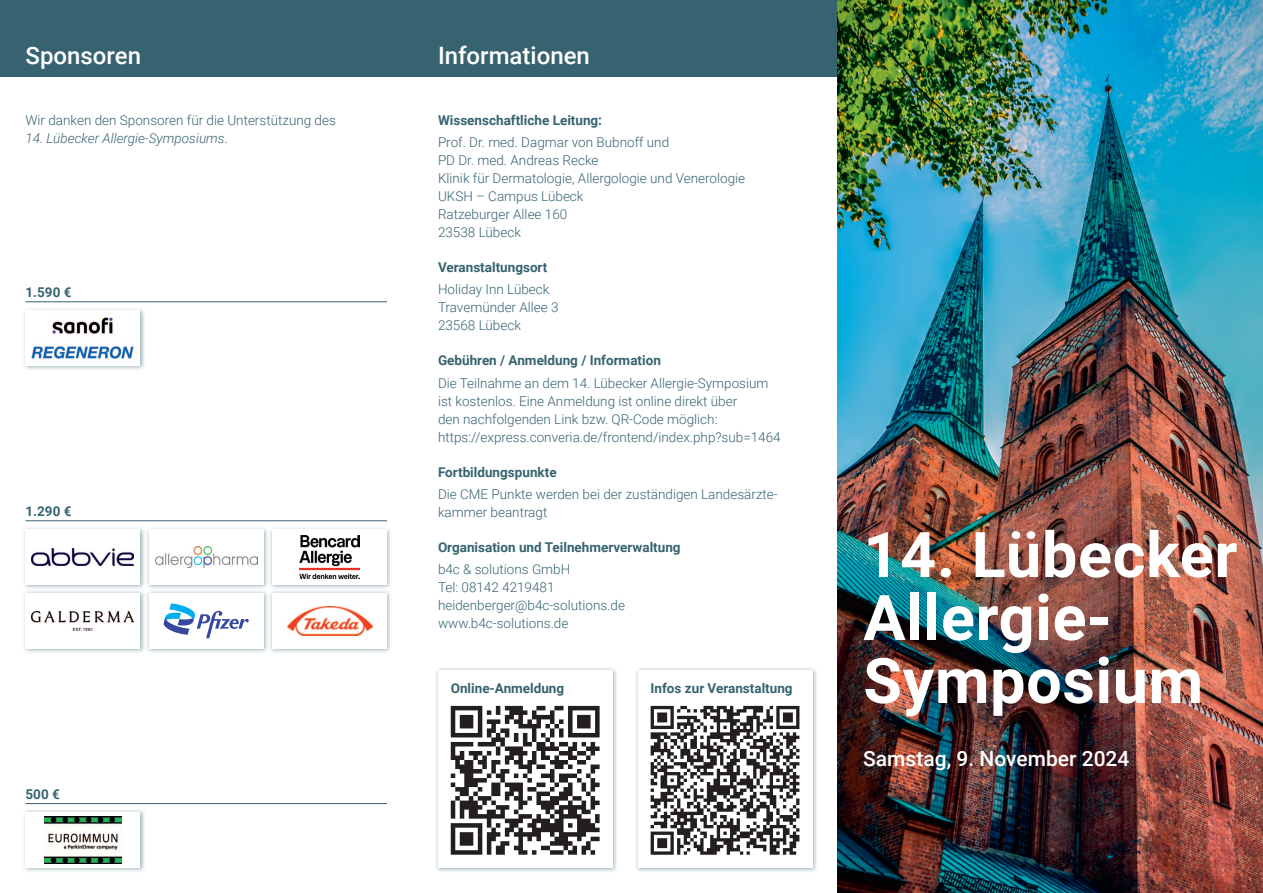
<style>
.page{position:relative;width:1263px;height:893px;background:#fff}
.page>*{position:absolute;margin:0;border:0;box-sizing:border-box;transform-origin:0 0}
.t1{font:700 63px/63px "Roboto";letter-spacing:.01em;color:#fff}
.t2{font:500 24px "Roboto";color:#fff}
.t3{font:500 21px "Roboto";color:#fff}
.t4{font:300 13.5px/18px "Roboto";color:#376371}
.t5{font:700 13.5px "Roboto";color:#376371}
.t6{font:italic 300 13.5px "Roboto";color:#376371}
.s1{font-style:normal}
</style>
<div class="page">
<div style="left:0;top:0;width:1263px;height:77px;background:#376371"></div>
<img style="left:838px;top:0;width:425px;height:893px">
<hr style="left:26px;top:301px;width:361px;height:1px;background:#376371">
<div style="left:22px;top:307px;width:124px;height:65px;background:#376371;opacity:.5"></div>
<div style="left:26px;top:310px;width:114px;height:56px;background:#fff"></div>
<img style="left:32px;top:318px;width:102px;height:40px">
<hr style="left:26px;top:520px;width:361px;height:1px;background:#376371">
<div style="left:22px;top:526px;width:124px;height:65px;background:#376371;opacity:.5"></div>
<div style="left:26px;top:529px;width:114px;height:56px;background:#fff"></div>
<img style="left:32px;top:548px;width:102px;height:18px">
<div style="left:145px;top:590px;width:124px;height:64px;background:#376371;opacity:.5"></div>
<div style="left:149px;top:593px;width:115px;height:55px;background:#fff"></div>
<svg style="left:164px;top:603px;width:85px;height:35px"></svg>
<div style="left:268px;top:590px;width:125px;height:64px;background:#376371;opacity:.5"></div>
<div style="left:272px;top:593px;width:115px;height:55px;background:#fff"></div>
<img style="left:287px;top:607px;width:85px;height:28px">
<div style="left:145px;top:526px;width:124px;height:65px;background:#376371;opacity:.5"></div>
<div style="left:149px;top:529px;width:115px;height:56px;background:#fff"></div>
<img style="left:155px;top:547px;width:102px;height:20px">
<div style="left:268px;top:526px;width:125px;height:65px;background:#376371;opacity:.5"></div>
<div style="left:272px;top:529px;width:115px;height:56px;background:#fff"></div>
<img style="left:299px;top:536px;width:61px;height:42px">
<div style="left:22px;top:590px;width:124px;height:64px;background:#376371;opacity:.5"></div>
<div style="left:26px;top:593px;width:114px;height:55px;background:#fff"></div>
<img style="left:32px;top:612px;width:102px;height:18px">
<hr style="left:26px;top:803px;width:361px;height:1px;background:#376371">
<div style="left:22px;top:808px;width:124px;height:65px;background:#376371;opacity:.5"></div>
<div style="left:26px;top:812px;width:114px;height:55px;background:#fff"></div>
<img style="left:44px;top:816px;width:77px;height:47px">
<div style="left:434px;top:667px;width:184px;height:206px;background:#376371;opacity:.5"></div>
<div style="left:438px;top:670px;width:174px;height:197px;background:#fff"></div>
<div style="left:634px;top:667px;width:184px;height:206px;background:#376371;opacity:.5"></div>
<div style="left:638px;top:670px;width:174px;height:197px;background:#fff"></div>
<svg style="left:451px;top:706px;width:149px;height:149px"></svg>
<svg style="left:651px;top:706px;width:148px;height:149px"></svg>
<h2 class="t2" style="left:26px;top:38px;width:117px">Sponsoren</h2>
<h2 class="t2" style="left:438px;top:38px;width:153px">Informationen</h2>
<p class="t4" style="left:26px;top:111px;width:312px">Wir danken den Sponsoren für die Unterstützung des</p>
<p class="t6" style="left:26px;top:129px;width:204px">14. Lübecker Allergie-Symposiums<span class="s1">.</span></p>
<p class="t5" style="left:26px;top:283px;width:48px">1.590 €</p>
<p class="t5" style="left:26px;top:502px;width:48px">1.290 €</p>
<p class="t5" style="left:26px;top:785px;width:36px">500 €</p>
<p class="t5" style="left:438px;top:111px;width:166px">Wissenschaftliche Leitung:</p>
<p class="t4" style="left:438px;top:133px;width:309px">Prof. Dr. med. Dagmar von Bubnoff und<br>PD Dr. med. Andreas Recke<br>Klinik für Dermatologie, Allergologie und Venerologie<br>UKSH – Campus Lübeck<br>Ratzeburger Allee 160<br>23538 Lübeck</p>
<p class="t5" style="left:438px;top:258px;width:111px">Veranstaltungsort</p>
<p class="t4" style="left:438px;top:280px;width:122px">Holiday Inn Lübeck<br>Travemünder Allee 3<br>23568 Lübeck</p>
<p class="t5" style="left:438px;top:351px;width:224px">Gebühren / Anmeldung / Information</p>
<p class="t4" style="left:438px;top:373px;width:344px">Die Teilnahme an dem 14. Lübecker Allergie-Symposium ist kostenlos. Eine Anmeldung ist online direkt über<br>den nachfolgenden Link bzw. QR-Code möglich: https://express.converia.de/frontend/index.php?sub=1464</p>
<p class="t5" style="left:438px;top:462px;width:120px">Fortbildungspunkte</p>
<p class="t4" style="left:438px;top:485px;width:341px">Die CME Punkte werden bei der zuständigen Landesärzte&shy;kammer beantragt</p>
<p class="t5" style="left:438px;top:538px;width:244px">Organisation und Teilnehmerverwaltung</p>
<p class="t4" style="left:438px;top:560px;width:188px">b4c &amp; solutions GmbH<br>Tel: 08142 4219481 heidenberger@b4c-solutions.de www.b4c-solutions.de</p>
<p class="t5" style="left:451px;top:679px;width:115px">Online-Anmeldung</p>
<p class="t5" style="left:651px;top:679px;width:144px">Infos zur Veranstaltung</p>
<h1 class="t1" style="left:863px;top:521px;width:376px">14. Lübecker<br>Allergie-<br>Symposium</h1>
<h3 class="t3" style="left:863px;top:743px;width:268px">Samstag, 9. November 2024</h3>
</div>
